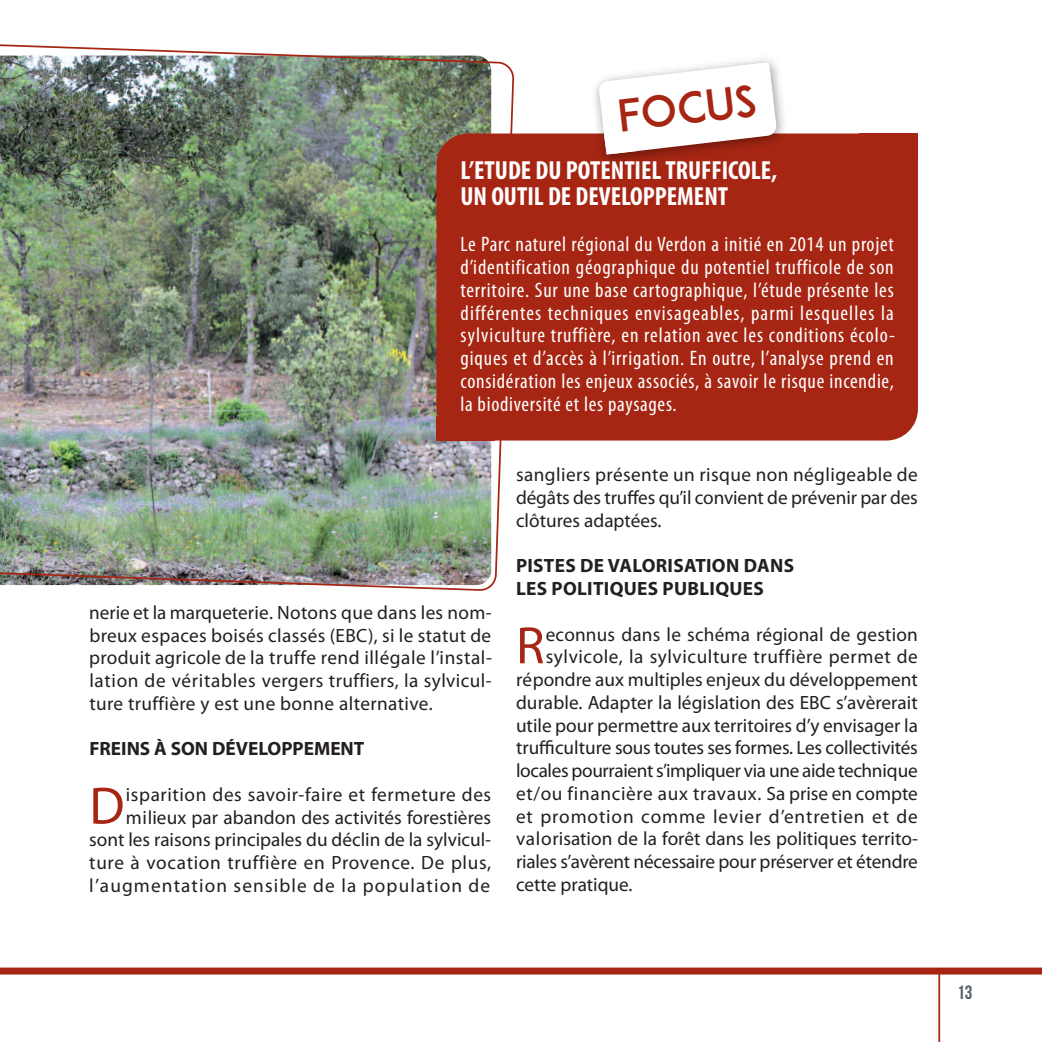
<style>
.page{position:relative;width:1042px;height:1042px;background:#fff}
.page>*{position:absolute;margin:0;border:0;box-sizing:border-box;transform-origin:0 0}
.t1{font:52.85px "Myriad Pro";color:#a62613}
.t2{font:43.4px "ADAM.CGPRO";color:#a62613}
.t3{font:700 condensed 26.25px/26.2px "Myriad Pro";color:#fff}
.t4{font:condensed 21px/22.8px "Myriad Pro";letter-spacing:.035em;color:#fff;text-align:justify}
.t5{font:19.25px/22.8px "Myriad Pro";color:#231f20;text-align:justify}
.t6{font:19.25px/22.8px "Myriad Pro";letter-spacing:.03em;color:#231f20;text-align:right}
.t7{font:700 19.25px/22.8px "Myriad Pro";letter-spacing:.015em;color:#231f20}
.t8{font:19.25px "Myriad Pro";letter-spacing:-.02em;color:#231f20}
.t9{font:19.25px "Myriad Pro";letter-spacing:.035em;color:#231f20}
.t10{font:19.25px "Myriad Pro";letter-spacing:.045em;color:#231f20}
.t11{font:19.25px "Bebas Neue";color:#52626f}
</style>
<div class="page">
<div style="left:0;top:967px;width:1042px;height:7px;background:#a62613"></div>
<hr style="left:938px;top:971px;width:2px;height:71px;background:#a62613">
<img style="left:0;top:44px;width:514px;height:547px">
<div style="left:436px;top:133px;width:482px;height:307px;background:#a62613;border-radius:32px"></div>
<div style="left:436px;top:416px;width:58px;height:24px;background:#a62613"></div>
<img style="left:586px;top:58px;width:207px;height:104px">
<svg style="left:598px;top:62px;width:179px;height:93px"></svg>
<div style="left:860px;top:133px;width:58px;height:32px;background:#a62613"></div>
<h2 class="t2" style="left:614px;top:92px;width:142px;rotate:-7deg">FOCUS</h2>
<h3 class="t3" style="left:460px;top:159px;width:318px">L’ETUDE DU POTENTIELTRUFFICOLE,<br>UN OUTIL DE DEVELOPPEMENT</h3>
<p class="t4" style="left:460px;top:235px;width:436px">Le Parc naturel régional du Verdon a initié en 2014 un projet d’identification géographique du potentiel trufficole de son territoire. Sur une base cartographique, l’étude présente les différentes techniques envisageables, parmi lesquelles la sylviculture truffière, en relation avec les conditions écolo&shy;giques et d’accès à l’irrigation. En outre, l’analyse prend en considération les enjeux associés, à savoir le risque incendie, la biodiversité et les paysages.</p>
<p class="t5" style="left:89px;top:602px;width:404px">nerie et la marqueterie. Notons que dans les nom&shy;breux espaces boisés classés (EBC), si le statut de produit agricole de la truffe rend illégale l’instal&shy;lation de véritables vergers truffiers, la sylvicul&shy;ture truffière y est une bonne alternative.</p>
<p class="t7" style="left:89px;top:739px;width:277px">FREINS À SON DÉVELOPPEMENT</p>
<h1 class="t1" style="left:89px;top:786px;width:37px">D</h1>
<p class="t6" style="left:89px;top:784px;width:403px">isparition des savoir-faire et fermeture des milieux par abandon des activités forestières sont les raisons principales du déclin de la sylvicul&shy;ture à vocation truffière en Provence. De plus, l’augmentation sensible de la population de</p>
<p class="t5" style="left:516px;top:465px;width:403px">sangliers présente un risque non négligeable de dégâts des truffes qu’il convient de prévenir par des clôtures adaptées.</p>
<p class="t7" style="left:516px;top:556px;width:280px">PISTES DE VALORISATION DANS<br>LES POLITIQUES PUBLIQUES</p>
<h1 class="t1" style="left:516px;top:626px;width:30px">R</h1>
<p class="t5" style="left:546px;top:624px;width:374px">econnus dans le schéma régional de gestion</p>
<p class="t6" style="left:546px;top:647px;width:374px">sylvicole, la sylviculture truffière permet de</p>
<p class="t5" style="left:516px;top:670px;width:403px">répondre aux multiples enjeux du développement</p>
<p class="t5" style="left:516px;top:692px;width:403px">durable. Adapter la législation des EBC s’avèrerait</p>
<p class="t5" style="left:516px;top:715px;width:403px">utile pour permettre aux territoires d’y envisager la</p>
<p class="t5" style="left:516px;top:738px;width:403px">trufficulture sous toutes ses formes. Les collectivités</p>
<p class="t8" style="left:516px;top:763px;width:403px">locales pourraient s’impliquer via une aide technique</p>
<p class="t9" style="left:516px;top:786px;width:403px">et/ou financière aux travaux. Sa prise en compte</p>
<p class="t10" style="left:516px;top:809px;width:403px">et promotion comme levier d’entretien et de</p>
<p class="t5" style="left:516px;top:829px;width:404px">valorisation de la forêt dans les politiques territo-</p>
<p class="t5" style="left:516px;top:852px;width:403px">riales s’avèrent nécessaire pour préserver et étendre</p>
<p class="t5" style="left:516px;top:874px;width:118px">cette pratique.</p>
<p class="t11" style="left:957px;top:981px;width:17px">13</p>
</div>
